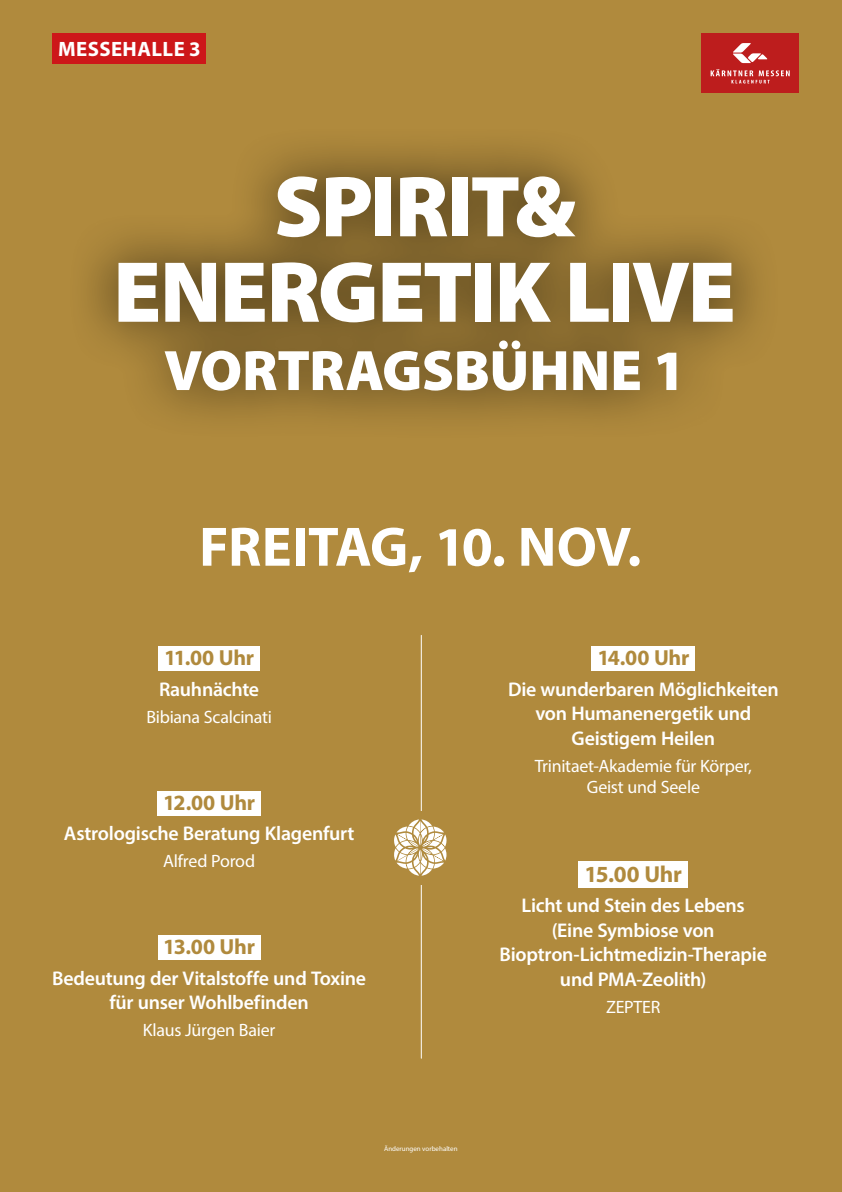
<style>
.page{position:relative;width:842px;height:1192px;background:#b08a3d}
.page>*{position:absolute;margin:0;border:0;box-sizing:border-box;transform-origin:0 0}
.t1{font:900 87.4px/85.5px "Myriad Pro";letter-spacing:-.025em;color:#fff;text-align:center}
.t2{font:900 57.45px "Myriad Pro";letter-spacing:-.005em;color:#fff}
.t3{font:700 56px "Myriad Pro";letter-spacing:-.01em;color:#fff}
.t4{font:700 23.2px "Myriad Pro";letter-spacing:-.015em;color:#b08a3d}
.t5{font:700 21.85px "Myriad Pro";letter-spacing:-.015em;color:#b08a3d}
.t6{font:700 20.85px "Myriad Pro";letter-spacing:.02em;color:#fff}
.t7{font:600 19.85px/24.6px "Myriad Pro";letter-spacing:-.015em;color:#fff;text-align:center}
.t8{font:17.9px/21.5px "Myriad Pro";letter-spacing:-.015em;color:#fff;text-align:center}
.t9{font:6.95px "Myriad Pro";color:#fff}
</style>
<div class="page">
<div style="left:701px;top:34px;width:98px;height:59px;background:#bd1d1d"></div>
<svg style="left:733px;top:43px;width:35px;height:20px"></svg>
<svg style="left:711px;top:69px;width:79px;height:15px"></svg>
<hr style="left:421px;top:635px;width:1px;height:423px;background:#fff">
<div style="left:158px;top:646px;width:102px;height:25px;background:#fff"></div>
<div style="left:157px;top:791px;width:104px;height:24px;background:#fff"></div>
<div style="left:158px;top:935px;width:103px;height:25px;background:#fff"></div>
<div style="left:592px;top:646px;width:103px;height:25px;background:#fff"></div>
<div style="left:579px;top:861px;width:109px;height:26px;background:#fff"></div>
<div style="left:67px;top:126px;width:715px;height:315px;background:#000;opacity:.75"></div>
<div style="left:52px;top:33px;width:154px;height:31px;background:#cd1719"></div>
<div style="left:386px;top:811px;width:69px;height:73px;background:#b08a3d"></div>
<svg style="left:394px;top:819px;width:53px;height:57px"></svg>
<p class="t6" style="left:58px;top:35px;width:144px">MESSEHALLE 3</p>
<h1 class="t1" style="left:113px;top:161px;width:624px">SPIRIT&amp;<br>ENERGETIK LIVE</h1>
<h2 class="t2" style="left:164px;top:332px;width:523px">VORTRAGSBÜHNE 1</h2>
<h3 class="t3" style="left:199px;top:510px;width:444px">FREITAG, 10. NOV.</h3>
<p class="t5" style="left:164px;top:644px;width:92px">11.00 Uhr</p>
<p class="t7" style="left:159px;top:676px;width:101px">Rauhnächte</p>
<p class="t8" style="left:146px;top:706px;width:127px">Bibiana Scalcinati</p>
<p class="t5" style="left:163px;top:788px;width:94px">12.00 Uhr</p>
<p class="t7" style="left:64px;top:821px;width:292px">Astrologische Beratung Klagenfurt</p>
<p class="t8" style="left:163px;top:850px;width:93px">Alfred Porod</p>
<p class="t5" style="left:163px;top:933px;width:93px">13.00 Uhr</p>
<p class="t7" style="left:52px;top:965px;width:315px">Bedeutung der Vitalstoffe und Toxine für unser Wohlbefinden</p>
<p class="t8" style="left:143px;top:1019px;width:134px">Klaus Jürgen Baier</p>
<p class="t9" style="left:384px;top:1144px;width:75px">Änderungen vorbehalten</p>
<p class="t5" style="left:597px;top:644px;width:94px">14.00 Uhr</p>
<p class="t7" style="left:508px;top:676px;width:272px">Die wunderbaren Möglichkeiten von Humanenergetik und<br>Geistigem Heilen</p>
<p class="t8" style="left:535px;top:755px;width:219px">Trinitaet-Akademie für Körper,<br>Geist und Seele</p>
<p class="t4" style="left:585px;top:859px;width:99px">15.00 Uhr</p>
<p class="t7" style="left:500px;top:893px;width:269px">Licht und Stein des Lebens (Eine Symbiose von<br>Bioptron-Lichtmedizin-Therapie und PMA-Zeolith)</p>
<p class="t8" style="left:606px;top:996px;width:56px">ZEPTER</p>
</div>
